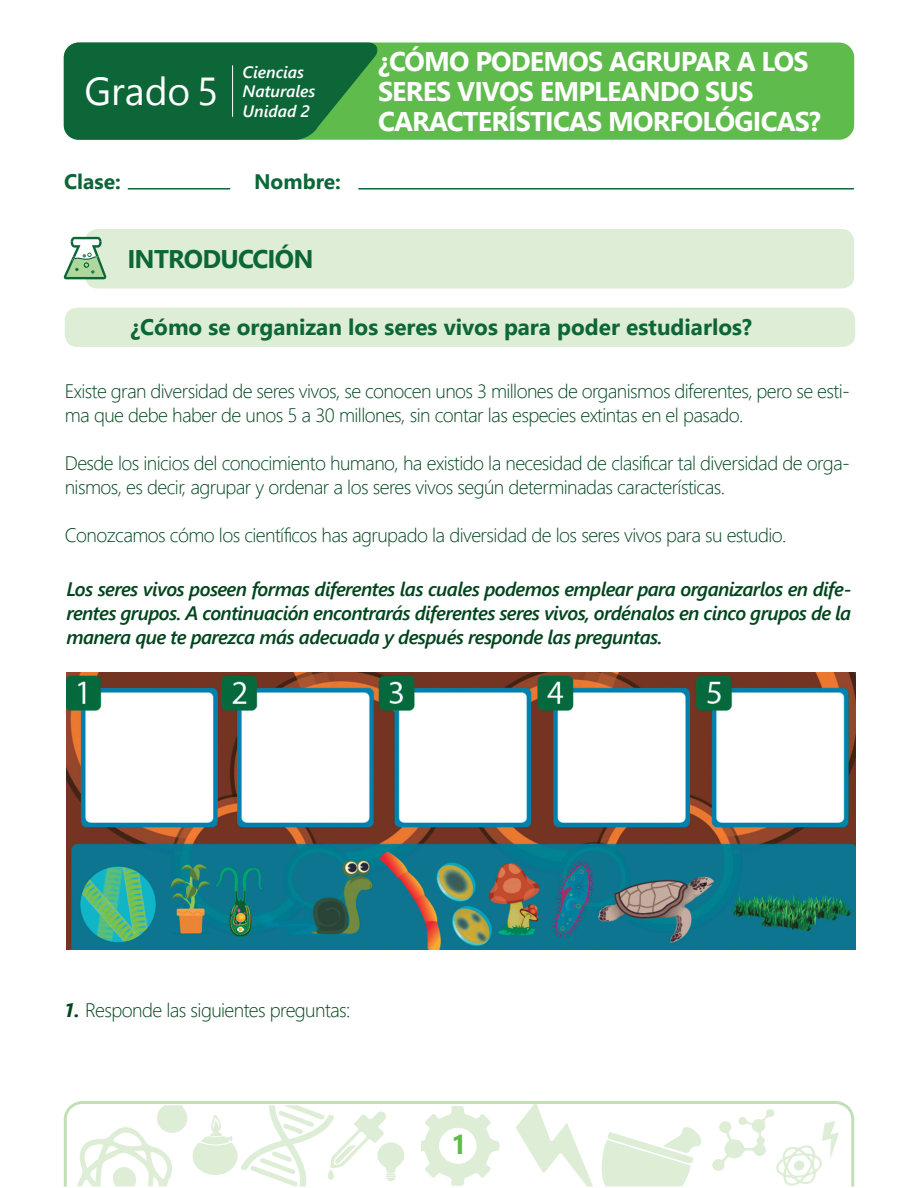
<style>
.page{position:relative;width:918px;height:1188px;background:#fff}
.page>*{position:absolute;margin:0;border:0;box-sizing:border-box;transform-origin:0 0}
.Título_del_LO_18_-_2{font:39px "Segoe UI";color:#fff}
.Título_del_LO_18_-_2-2{font:700 27px "Segoe UI";letter-spacing:-.03em;color:#fff}
.Título_del_LO_18_-_2-3{font:700 27px "Segoe UI";color:#5fbb4c}
.Pasos__INTRO_ACT_RES{font:700 25.5px "Segoe UI";letter-spacing:-.03em;color:#0c6638}
.Subtítulo{font:700 22.5px "Segoe UI";color:#0c6638}
.t1{font:700 21px "Segoe UI";color:#0c6638}
.BLOQ_TEXTO{font:300 19.5px/24px "Segoe UI";letter-spacing:-.03em;color:#00451c}
.BLOQ_TEXTO-2{font:italic 600 19.5px/24px "Segoe UI";letter-spacing:-.03em;color:#00451c;text-align:justify}
.Unidad{font:italic 600 16.5px "Segoe UI";color:#fff}
.s1{font-weight:700;font-style:italic}
</style>
<div class="page">
<hr style="left:128px;top:188px;width:102px;height:2px;background:#0c6638">
<hr style="left:359px;top:188px;width:494px;height:2px;background:#0c6638">
<div style="left:64px;top:43px;width:790px;height:97px;background:#5fbb4c;border-radius:15px"></div>
<svg style="left:64px;top:43px;width:316px;height:97px;background:#16703b"></svg>
<svg style="left:64px;top:1101px;width:790px;height:86px"></svg>
<svg style="left:422px;top:1106px;width:78px;height:80px"></svg>
<div style="left:85px;top:229px;width:769px;height:60px;background:#ddedd6;border-radius:12px"></div>
<div style="left:65px;top:308px;width:790px;height:39px;background:#ddedd6;border-radius:13px"></div>
<img style="left:66px;top:672px;width:789px;height:277px">
<hr style="left:232px;top:65px;width:1px;height:52px;background:#fff">
<svg style="left:64px;top:237px;width:43px;height:42px"></svg>
<p class="Título_del_LO_18_-_2" style="left:85px;top:60px;width:135px">Grado 5</p>
<p class="Unidad" style="left:243px;top:60px;width:63px">Ciencias</p>
<p class="Unidad" style="left:243px;top:80px;width:74px">Naturales</p>
<p class="Unidad" style="left:243px;top:99px;width:68px">Unidad 2</p>
<p class="t1" style="left:64px;top:165px;width:58px">Clase:</p>
<p class="t1" style="left:254px;top:165px;width:88px">Nombre:</p>
<p class="Pasos__INTRO_ACT_RES" style="left:127px;top:239px;width:188px">INTRODUCCIÓN</p>
<p class="Título_del_LO_18_-_2-2" style="left:378px;top:40px;width:432px">¿CÓMO PODEMOS AGRUPAR A LOS</p>
<p class="Título_del_LO_18_-_2-2" style="left:378px;top:70px;width:377px">SERES VIVOS EMPLEANDO SUS</p>
<p class="Título_del_LO_18_-_2-2" style="left:378px;top:100px;width:445px">CARACTERÍSTICAS MORFOLÓGICAS?</p>
<p class="Subtítulo" style="left:130px;top:309px;width:623px">¿Cómo se organizan los seres vivos para poder estudiarlos?</p>
<p class="BLOQ_TEXTO" style="left:65px;top:378px;width:787px">Existe gran diversidad de seres vivos, se conocen unos 3 millones de organismos diferentes, pero se esti&shy;ma que debe haber de unos 5 a 30 millones, sin contar las especies extintas en el pasado.</p>
<p class="BLOQ_TEXTO" style="left:65px;top:450px;width:787px">Desde los inicios del conocimiento humano, ha existido la necesidad de clasificar tal diversidad de orga&shy;nismos, es decir, agrupar y ordenar a los seres vivos según determinadas características.</p>
<p class="BLOQ_TEXTO" style="left:65px;top:522px;width:723px">Conozcamos cómo los científicos has agrupado la diversidad de los seres vivos para su estudio.</p>
<p class="BLOQ_TEXTO-2" style="left:66px;top:576px;width:787px">Los seres vivos poseen formas diferentes las cuales podemos emplear para organizarlos en dife&shy;rentes grupos. A continuación encontrarás diferentes seres vivos, ordénalos en cinco grupos de la manera que te parezca más adecuada y después responde las preguntas.</p>
<p class="BLOQ_TEXTO" style="left:64px;top:998px;width:288px"><span class="s1">1.</span> Responde las siguientes preguntas:</p>
<p class="Título_del_LO_18_-_2-3" style="left:451px;top:1123px;width:17px">1</p>
</div>
